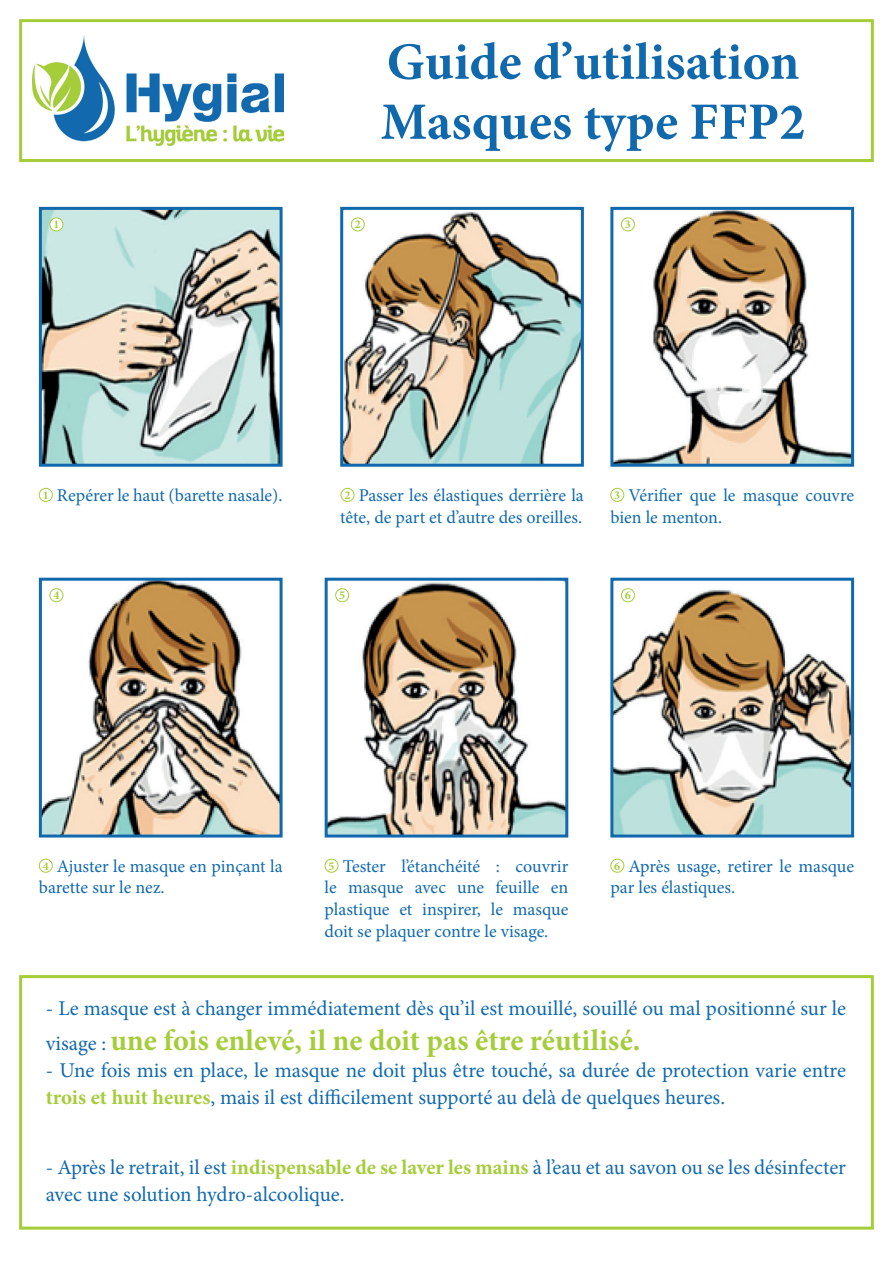
<style>
.page{position:relative;width:893px;height:1263px;background:#fff}
.page>*{position:absolute;margin:0;border:0;box-sizing:border-box;transform-origin:0 0}
.t1{font:700 52.5px/60px "Minion Pro";color:#1169ad}
.t2{font:700 30px "Minion Pro";color:#a5cd3a}
.t3{font:21px/27px "Minion Pro";color:#1069af}
.t4{font:18px/21.6px "Minion Pro";color:#1069af}
.t5{font:700 12px "Minion Pro";color:#a5cd3a}
.s1{font-weight:400;font-size:21px;color:#1069af}
.s2{font-weight:700;color:#a5cd3a}
</style>
<div class="page">
<div style="left:19px;top:19px;width:855px;height:143px;background:#fff;border:3px solid #a5cd3a"></div>
<img style="left:32px;top:36px;width:251px;height:109px">
<img style="left:43px;top:211px;width:236px;height:252px">
<div style="left:39px;top:207px;width:244px;height:260px;border:3px solid #1169ad"></div>
<img style="left:344px;top:211px;width:236px;height:252px">
<div style="left:340px;top:207px;width:244px;height:260px;border:3px solid #1169ad"></div>
<img style="left:614px;top:211px;width:236px;height:252px">
<div style="left:610px;top:207px;width:244px;height:260px;border:3px solid #1169ad"></div>
<img style="left:43px;top:582px;width:236px;height:251px">
<div style="left:39px;top:578px;width:244px;height:259px;border:3px solid #1169ad"></div>
<img style="left:329px;top:582px;width:235px;height:251px">
<div style="left:325px;top:578px;width:243px;height:259px;border:3px solid #1169ad"></div>
<img style="left:614px;top:589px;width:236px;height:244px">
<div style="left:610px;top:578px;width:244px;height:259px;border:3px solid #1169ad"></div>
<div style="left:50px;top:218px;width:13px;height:13px;background:#fff;border-radius:50%"></div>
<div style="left:50px;top:217px;width:13px;height:14px;border:1px solid #a5cd3a;border-radius:50%"></div>
<div style="left:351px;top:218px;width:13px;height:13px;background:#fff;border-radius:50%"></div>
<div style="left:351px;top:217px;width:14px;height:14px;border:1px solid #a5cd3a;border-radius:50%"></div>
<div style="left:621px;top:218px;width:13px;height:13px;background:#fff;border-radius:50%"></div>
<div style="left:621px;top:217px;width:14px;height:14px;border:1px solid #a5cd3a;border-radius:50%"></div>
<div style="left:50px;top:589px;width:13px;height:13px;background:#fff;border-radius:50%"></div>
<div style="left:50px;top:588px;width:13px;height:14px;border:1px solid #a5cd3a;border-radius:50%"></div>
<div style="left:621px;top:589px;width:13px;height:13px;background:#fff;border-radius:50%"></div>
<div style="left:621px;top:588px;width:14px;height:14px;border:1px solid #a5cd3a;border-radius:50%"></div>
<div style="left:336px;top:589px;width:13px;height:13px;background:#fff;border-radius:50%"></div>
<div style="left:335px;top:588px;width:14px;height:14px;border:1px solid #a5cd3a;border-radius:50%"></div>
<div style="left:39px;top:488px;width:14px;height:14px;border:1px solid #a5cd3a;border-radius:50%"></div>
<div style="left:341px;top:488px;width:13px;height:14px;border:1px solid #a5cd3a;border-radius:50%"></div>
<div style="left:610px;top:488px;width:14px;height:14px;border:1px solid #a5cd3a;border-radius:50%"></div>
<div style="left:39px;top:859px;width:14px;height:14px;border:1px solid #a5cd3a;border-radius:50%"></div>
<div style="left:610px;top:859px;width:14px;height:14px;border:1px solid #a5cd3a;border-radius:50%"></div>
<div style="left:325px;top:859px;width:13px;height:14px;border:1px solid #a5cd3a;border-radius:50%"></div>
<div style="left:19px;top:975px;width:855px;height:254px;background:#fff;border:3px solid #a5cd3a"></div>
<h1 class="t1" style="left:381px;top:31px;width:426px">Guide d’utilisation<br>Masques type FFP2</h1>
<p class="t5" style="left:53px;top:216px;width:7px">1</p>
<p class="t5" style="left:355px;top:216px;width:7px">2</p>
<p class="t5" style="left:625px;top:216px;width:7px">3</p>
<p class="t4" style="left:57px;top:485px;width:227px">Repérer le haut (barette nasale).</p>
<p class="t4" style="left:340px;top:485px;width:245px;text-align:right">Passer les élastiques derrière la tête, de part et d’autre des oreilles.</p>
<p class="t4" style="left:610px;top:485px;width:245px;text-indent:18px">Vérifier que le masque couvre bien le menton.</p>
<p class="t5" style="left:43px;top:486px;width:7px">1</p>
<p class="t5" style="left:344px;top:486px;width:7px">2</p>
<p class="t5" style="left:614px;top:486px;width:7px">3</p>
<p class="t5" style="left:53px;top:587px;width:7px">4</p>
<p class="t5" style="left:339px;top:587px;width:7px">5</p>
<p class="t5" style="left:625px;top:587px;width:7px">6</p>
<p class="t4" style="left:325px;top:855px;width:245px;text-align:justify;text-indent:18px">Tester l’étanchéité : couvrir le masque avec une feuille en plastique et inspirer, le masque doit se plaquer contre le visage.</p>
<p class="t4" style="left:610px;top:855px;width:245px;text-indent:18px">Après usage, retirer le masque par les élastiques.</p>
<p class="t4" style="left:39px;top:855px;width:245px;text-indent:18px">Ajuster le masque en pinçant la barette sur le nez.</p>
<p class="t5" style="left:43px;top:857px;width:7px">4</p>
<p class="t5" style="left:329px;top:857px;width:7px">5</p>
<p class="t5" style="left:614px;top:857px;width:7px">6</p>
<p class="t3" style="left:46px;top:995px;width:802px">- Le masque est à changer immédiatement dès qu’il est mouillé, souillé ou mal positionné sur le</p>
<h2 class="t2" style="left:46px;top:1019px;width:596px"><span class="s1">visage :</span> une fois enlevé, il ne doit pas être réutilisé.</h2>
<p class="t3" style="left:46px;top:1057px;width:802px">- Une fois mis en place, le masque ne doit plus être touché, sa durée de protection varie entre <span class="s2">trois et huit heures</span>, mais il est difficilement supporté au delà de quelques heures.</p>
<p class="t3" style="left:46px;top:1154px;width:802px">- Après le retrait, il est <span class="s2">indispensable de se laver les mains</span> à l’eau et au savon ou se les désinfecter avec une solution hydro-alcoolique.</p>
</div>
